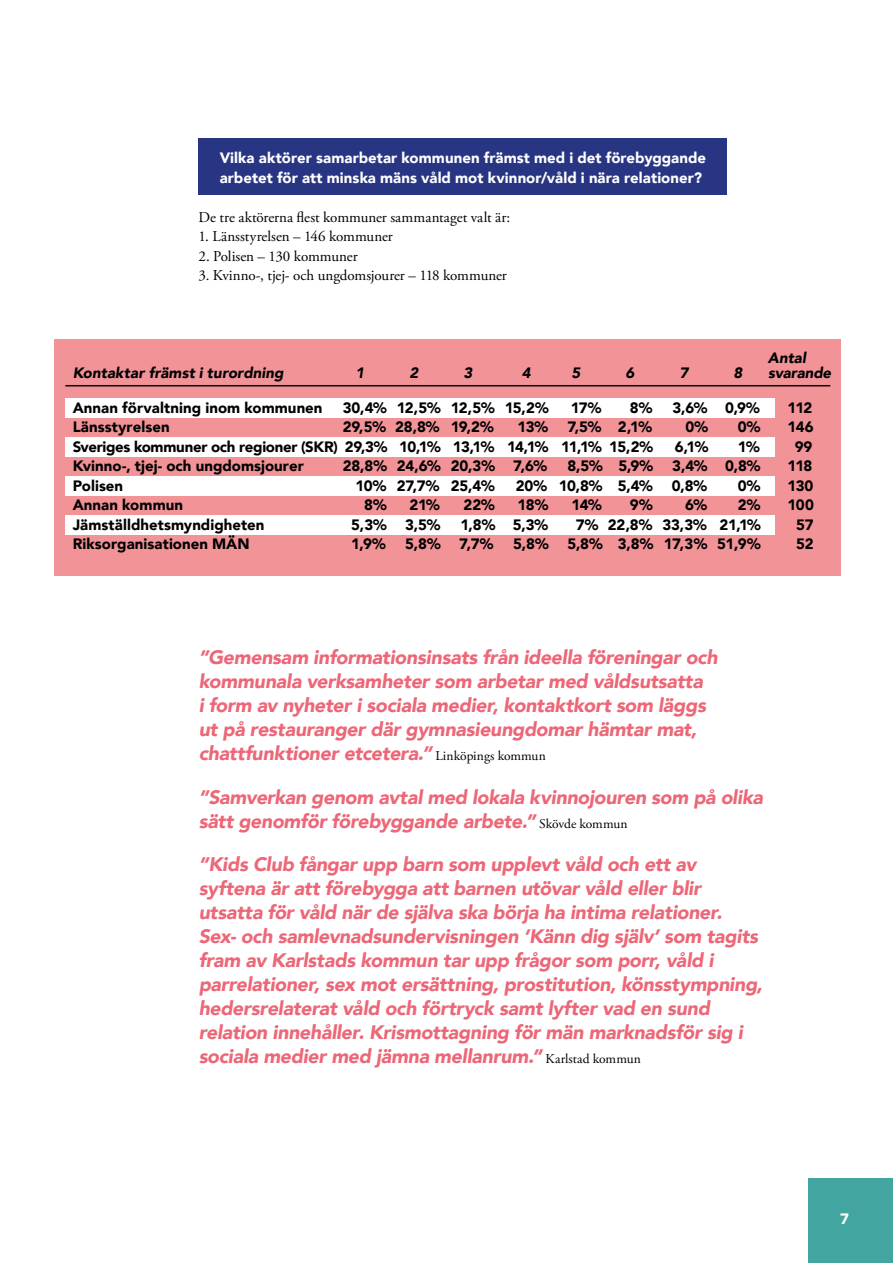
<style>
.page{position:relative;width:893px;height:1263px;background:#fff}
.page>*{position:absolute;margin:0;border:0;box-sizing:border-box;transform-origin:0 0}
.t1{font:italic 900 19.5px/24px "Avenir";letter-spacing:-.015em;color:#ec6778}
.t2{font:900 15px "Avenir";color:#000}
.t3{font:15px "Adobe Garamond Pro";letter-spacing:-.005em;color:#000}
.t4{font:900 15px/19.5px "Avenir";letter-spacing:.005em;color:#fff}
.t5{font:900 15px "Avenir";letter-spacing:-.02em;color:#000}
.t6{font:italic 900 15px "Avenir";letter-spacing:.005em;color:#000}
.t7{font:italic 900 15px "Avenir";letter-spacing:-.015em;color:#000}
.s1{font-family:"Adobe Garamond Pro";font-weight:400;font-style:normal;font-size:13.5px;color:#000}
</style>
<div class="page">
<div style="left:808px;top:1178px;width:85px;height:85px;background:#43a5a0"></div>
<div style="left:54px;top:339px;width:787px;height:236px;background:#f29398"></div>
<div style="left:65px;top:398px;width:709px;height:19px;background:#fff"></div>
<div style="left:65px;top:437px;width:709px;height:20px;background:#fff"></div>
<div style="left:65px;top:515px;width:709px;height:20px;background:#fff"></div>
<div style="left:65px;top:476px;width:709px;height:20px;background:#fff"></div>
<div style="left:199px;top:138px;width:528px;height:57px;background:#283583"></div>
<hr style="left:65px;top:385px;width:765px;height:1px;background:#000">
<p class="t4" style="left:220px;top:148px;width:488px">Vilka aktörer samarbetar kommunen främst med i det förebyggande arbetet för att minska mäns våld mot kvinnor/våld i nära relationer?</p>
<p class="t3" style="left:198px;top:208px;width:313px">De tre aktörerna flest kommuner sammantaget valt är:</p>
<p class="t3" style="left:198px;top:228px;width:196px">1. Länsstyrelsen – 146 kommuner</p>
<p class="t3" style="left:198px;top:247px;width:161px">2. Polisen – 130 kommuner</p>
<p class="t3" style="left:198px;top:267px;width:310px">3. Kvinno-, tjej- och ungdomsjourer – 118 kommuner</p>
<p class="t6" style="left:768px;top:346px;width:40px">Antal</p>
<p class="t6" style="left:73px;top:361px;width:212px">Kontaktar främst i turordning</p>
<p class="t6" style="left:356px;top:361px;width:10px">1</p>
<p class="t6" style="left:410px;top:361px;width:10px">2</p>
<p class="t6" style="left:464px;top:361px;width:10px">3</p>
<p class="t6" style="left:522px;top:361px;width:10px">4</p>
<p class="t6" style="left:572px;top:361px;width:10px">5</p>
<p class="t6" style="left:626px;top:361px;width:10px">6</p>
<p class="t6" style="left:680px;top:361px;width:10px">7</p>
<p class="t6" style="left:734px;top:361px;width:10px">8</p>
<p class="t7" style="left:768px;top:361px;width:65px">svarande</p>
<p class="t2" style="left:73px;top:395px;width:251px">Annan förvaltning inom kommunen</p>
<p class="t2" style="left:343px;top:395px;width:207px">30,4% 12,5% 12,5% 15,2%</p>
<p class="t2" style="left:571px;top:395px;width:32px">17%</p>
<p class="t2" style="left:630px;top:395px;width:24px">8%</p>
<p class="t2" style="left:672px;top:395px;width:89px">3,6% 0,9%</p>
<p class="t2" style="left:788px;top:395px;width:26px">112</p>
<p class="t2" style="left:73px;top:414px;width:98px">Länsstyrelsen</p>
<p class="t2" style="left:343px;top:414px;width:153px">29,5% 28,8% 19,2%</p>
<p class="t2" style="left:518px;top:414px;width:32px">13%</p>
<p class="t2" style="left:567px;top:414px;width:86px">7,5% 2,1%</p>
<p class="t2" style="left:685px;top:414px;width:24px">0%</p>
<p class="t2" style="left:738px;top:414px;width:24px">0%</p>
<p class="t2" style="left:788px;top:414px;width:27px">146</p>
<p class="t5" style="left:73px;top:434px;width:582px">Sveriges kommuner och regioner (SKR) 29,3% 10,1% 13,1% 14,1% 11,1% 15,2%</p>
<p class="t2" style="left:675px;top:434px;width:35px">6,1%</p>
<p class="t2" style="left:738px;top:434px;width:23px">1%</p>
<p class="t2" style="left:795px;top:434px;width:19px">99</p>
<p class="t2" style="left:73px;top:453px;width:233px">Kvinno-, tjej- och ungdomsjourer</p>
<p class="t2" style="left:343px;top:453px;width:206px">28,8% 24,6% 20,3% 7,6%</p>
<p class="t2" style="left:567px;top:453px;width:87px">8,5% 5,9%</p>
<p class="t2" style="left:672px;top:453px;width:90px">3,4% 0,8%</p>
<p class="t2" style="left:788px;top:453px;width:26px">118</p>
<p class="t2" style="left:73px;top:473px;width:52px">Polisen</p>
<p class="t2" style="left:356px;top:473px;width:141px">10% 27,7% 25,4%</p>
<p class="t2" style="left:516px;top:473px;width:139px">20% 10,8% 5,4%</p>
<p class="t2" style="left:672px;top:473px;width:37px">0,8%</p>
<p class="t2" style="left:738px;top:473px;width:24px">0%</p>
<p class="t2" style="left:788px;top:473px;width:27px">130</p>
<p class="t2" style="left:73px;top:492px;width:112px">Annan kommun</p>
<p class="t2" style="left:364px;top:492px;width:24px">8%</p>
<p class="t2" style="left:410px;top:492px;width:32px">21%</p>
<p class="t2" style="left:464px;top:492px;width:33px">22%</p>
<p class="t2" style="left:518px;top:492px;width:32px">18%</p>
<p class="t2" style="left:572px;top:492px;width:32px">14%</p>
<p class="t2" style="left:630px;top:492px;width:24px">9%</p>
<p class="t2" style="left:685px;top:492px;width:24px">6%</p>
<p class="t2" style="left:738px;top:492px;width:24px">2%</p>
<p class="t2" style="left:788px;top:492px;width:28px">100</p>
<p class="t2" style="left:73px;top:512px;width:193px">Jämställdhetsmyndigheten</p>
<p class="t2" style="left:351px;top:512px;width:91px">5,3% 3,5%</p>
<p class="t2" style="left:460px;top:512px;width:89px">1,8% 5,3%</p>
<p class="t2" style="left:576px;top:512px;width:186px">7% 22,8% 33,3% 21,1%</p>
<p class="t2" style="left:796px;top:512px;width:19px">57</p>
<p class="t2" style="left:73px;top:531px;width:178px">Riksorganisationen MÄN</p>
<p class="t2" style="left:351px;top:531px;width:36px">1,9%</p>
<p class="t2" style="left:405px;top:531px;width:89px">5,8% 7,7%</p>
<p class="t2" style="left:513px;top:531px;width:249px">5,8% 5,8% 3,8% 17,3% 51,9%</p>
<p class="t2" style="left:796px;top:531px;width:19px">52</p>
<p class="t1" style="left:199px;top:645px;width:520px">”Gemensam informationsinsats från ideella föreningar och kommunala verksamheter som arbetar med våldsutsatta<br>i form av nyheter i sociala medier, kontaktkort som läggs ut på restauranger där gymnasieungdomar hämtar mat, chattfunktioner etcetera.” <span class="s1">Linköpings kommun</span></p>
<p class="t1" style="left:199px;top:784px;width:566px">”Samverkan genom avtal med lokala kvinnojouren som på olika sätt genomför förebyggande arbete.” <span class="s1">Skövde kommun</span></p>
<p class="t1" style="left:199px;top:852px;width:566px">”Kids Club fångar upp barn som upplevt våld och ett av syftena är att förebygga att barnen utövar våld eller blir utsatta för våld när de själva ska börja ha intima relationer.<br>Sex- och samlevnadsundervisningen ’Känn dig själv’ som tagits fram av Karlstads kommun tar upp frågor som porr, våld i parrelationer, sex mot ersättning, prostitution, könsstympning, hedersrelaterat våld och förtryck samt lyfter vad en sund relation innehåller. Krismottagning för män marknadsför sig i sociala medier med jämna mellanrum.” <span class="s1">Karlstad kommun</span></p>
<p class="t4" style="left:840px;top:1208px;width:10px">7</p>
</div>
